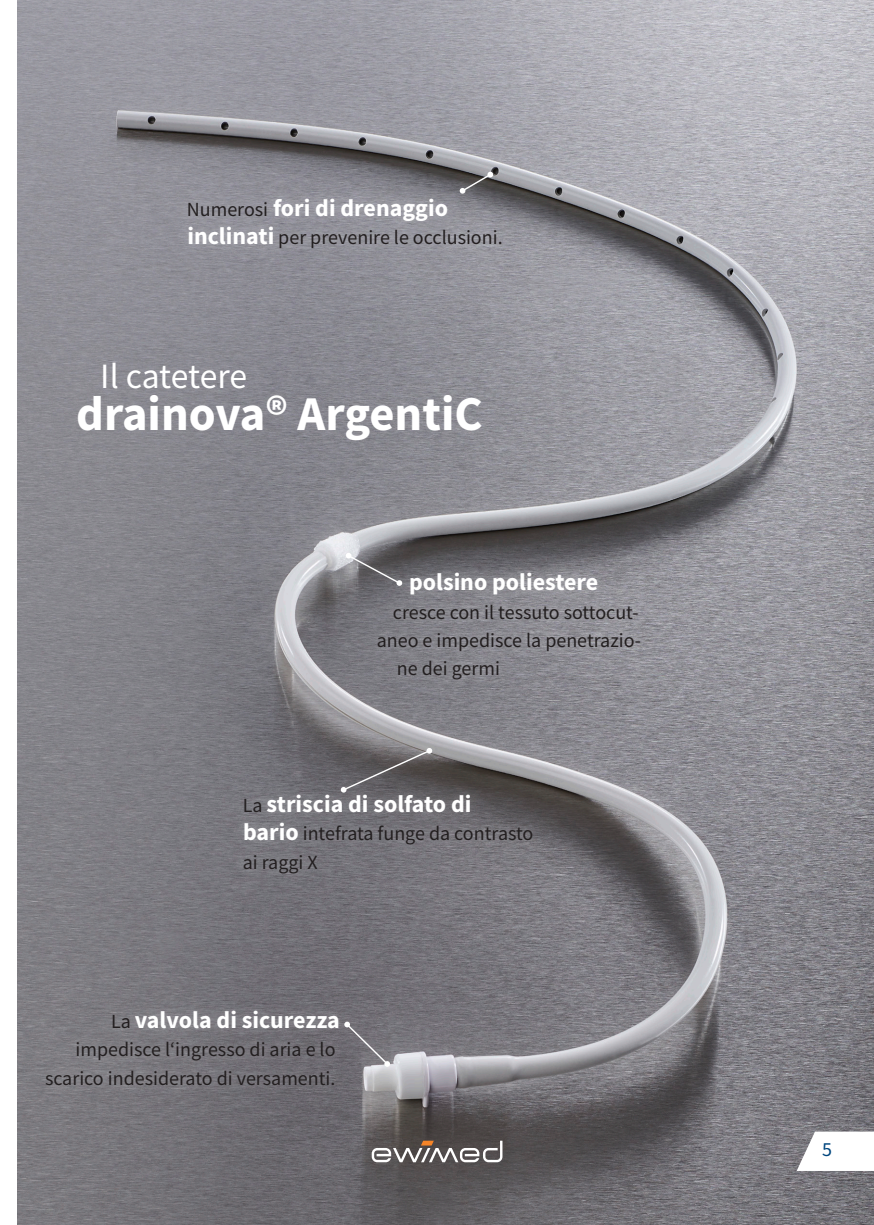
<style>
.page{position:relative;width:874px;height:1225px;background:#fff}
.page>*{position:absolute;margin:0;border:0;box-sizing:border-box;transform-origin:0 0}
.Headline{font:700 48.6px "Source Sans Pro";color:#fff}
.Headline-2{font:35.6px "Source Sans Pro";letter-spacing:-.01em;color:#fff}
.Sub-Headline{font:700 24px "Source Sans Pro";color:#fff}
.Text{font:700 24px "Source Sans Pro";color:#fff}
.Text-2{font:20px/28.2px "Source Sans Pro";color:#231f20;text-align:right}
.Sub-Headline-2{font:20px/28.2px "Source Sans Pro";color:#231f20}
.Text-3{font:20px "Source Sans Pro";color:#00467e}
.s1{font-weight:400;font-size:20px;color:#231f20}
.s2{font-weight:700;font-size:24px;color:#fff}
</style>
<div class="page">
<img style="left:17px;top:0;width:856px;height:1225px">
<svg style="left:796px;top:1131px;width:77px;height:40px"></svg>
<svg style="left:371px;top:1140px;width:131px;height:22px"></svg>
<div style="left:34px;top:998px;width:368px;height:99px;background:#fff;opacity:.3"></div>
<svg style="left:344px;top:1021px;width:46px;height:45px;background:#7c797f"></svg>
<div style="left:333px;top:540px;width:318px;height:152px;background:#fff;opacity:.3"></div>
<svg style="left:345px;top:553px;width:57px;height:33px;background:#767478"></svg>
<div style="left:175px;top:159px;width:338px;height:100px;background:#fff;opacity:.3"></div>
<svg style="left:459px;top:172px;width:34px;height:22px"></svg>
<div style="left:231px;top:735px;width:314px;height:151px;background:#fff;opacity:.3"></div>
<svg style="left:340px;top:748px;width:92px;height:44px;background:#656164"></svg>
<p class="Text" style="left:187px;top:191px;width:262px"><span class="s1">Numerosi</span> fori di drenaggio</p>
<p class="Text-2" style="left:187px;top:223px;width:316px"><span class="s2">inclinati</span> per prevenire le occlusioni.</p>
<p class="Headline-2" style="left:100px;top:353px;width:148px">Il catetere</p>
<p class="Headline" style="left:76px;top:381px;width:408px">drainova® ArgentiC</p>
<p class="Text" style="left:409px;top:566px;width:191px">polsino poliestere</p>
<p class="Text-2" style="left:392px;top:597px;width:247px">cresce con il tessuto sottocut-</p>
<p class="Text-2" style="left:376px;top:626px;width:265px">aneo e impedisce la penetrazio-</p>
<p class="Text-2" style="left:397px;top:654px;width:104px">ne dei germi</p>
<p class="Sub-Headline" style="left:243px;top:788px;width:230px"><span class="s1">La</span> striscia di solfato di</p>
<p class="Sub-Headline-2" style="left:243px;top:819px;width:292px"><span class="s2">bario</span> intefrata funge da contrasto ai raggi X</p>
<p class="Sub-Headline" style="left:111px;top:1003px;width:230px"><span class="s1">La</span> valvola di sicurezza</p>
<p class="Text-2" style="left:45px;top:1035px;width:292px">impedisce l‘ingresso di aria e lo scarico indesiderato di versamenti.</p>
<p class="Text-3" style="left:821px;top:1136px;width:11px">5</p>
</div>
